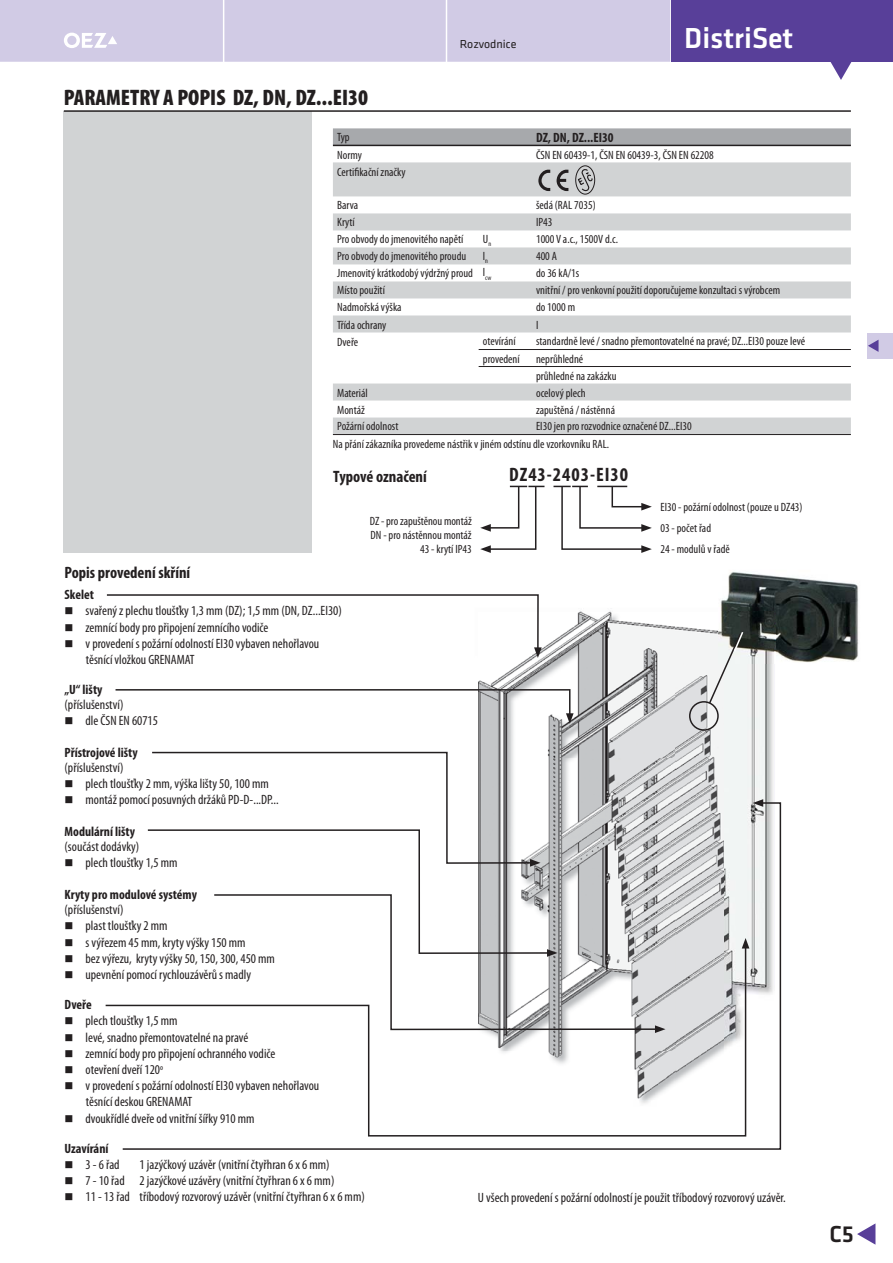
<style>
.page{position:relative;width:893px;height:1263px;background:#fff}
.page>*{position:absolute;margin:0;border:0;box-sizing:border-box;transform-origin:0 0}
.t1{font:500 30px "Klavika";color:#fff}
.t2{font:500 24px "Klavika";color:#231f20}
.t3{font:900 condensed 22.5px "Myriad Pro";color:#231f20}
.t4{font:700 condensed 19.5px "Myriad Pro";letter-spacing:.05em;color:#231f20}
.t5{font:700 condensed 16.5px "Myriad Pro";color:#231f20}
.t6{font:condensed 13.5px/16.2px "Myriad Pro";color:#231f20}
.t7{font:700 condensed 13.5px "Myriad Pro";color:#231f20}
.t8{font:condensed 12px/14.4px "Myriad Pro";color:#231f20}
.t9{font:12px "Klavika";color:#231f20}
</style>
<div class="page">
<div style="left:64px;top:111px;width:248px;height:442px;background:#d1d3d4"></div>
<div style="left:671px;top:0;width:221px;height:62px;background:#583f99"></div>
<svg style="left:830px;top:62px;width:21px;height:18px"></svg>
<svg style="left:857px;top:1223px;width:18px;height:22px"></svg>
<div style="left:0;top:0;width:670px;height:62px;background:#d1cbe5"></div>
<div style="left:867px;top:333px;width:25px;height:26px;background:#d1cbe5"></div>
<svg style="left:868px;top:340px;width:10px;height:12px"></svg>
<hr style="left:64px;top:110px;width:786px;height:2px;background:#231f20">
<svg style="left:333px;top:128px;width:517px;height:17px;background:#a6a8ab"></svg>
<svg style="left:333px;top:162px;width:517px;height:272px"></svg>
<hr style="left:478px;top:349px;width:372px;height:1px;background:#231f20">
<hr style="left:478px;top:366px;width:372px;height:1px;background:#231f20">
<hr style="left:333px;top:145px;width:517px;height:1px;background:#231f20">
<hr style="left:333px;top:434px;width:517px;height:1px;background:#231f20">
<div style="left:575px;top:165px;width:20px;height:30px;border:1px solid #231f20;border-radius:50%"></div>
<svg style="left:577px;top:168px;width:15px;height:24px"></svg>
<svg style="left:538px;top:170px;width:30px;height:21px"></svg>
<svg style="left:480px;top:485px;width:64px;height:68px"></svg>
<svg style="left:553px;top:485px;width:98px;height:68px"></svg>
<hr style="left:597px;top:486px;width:30px;height:1px;background:#231f20">
<img style="left:478px;top:612px;width:246px;height:190px">
<img style="left:724px;top:663px;width:50px;height:139px">
<svg style="left:106px;top:594px;width:435px;height:64px"></svg>
<svg style="left:152px;top:751px;width:388px;height:51px"></svg>
<svg style="left:115px;top:688px;width:458px;height:36px"></svg>
<svg style="left:121px;top:802px;width:660px;height:348px"></svg>
<svg style="left:752px;top:799px;width:11px;height:8px"></svg>
<div style="left:689px;top:701px;width:29px;height:30px;border:2px solid #231f20;border-radius:50%"></div>
<img style="left:721px;top:572px;width:138px;height:90px">
<img style="left:774px;top:612px;width:1px;height:50px">
<img style="left:718px;top:608px;width:56px;height:55px">
<svg style="left:707px;top:630px;width:37px;height:75px"></svg>
<p class="t9" style="left:460px;top:36px;width:58px">Rozvodnice</p>
<h1 class="t1" style="left:684px;top:20px;width:111px">DistriSet</h1>
<h3 class="t3" style="left:64px;top:84px;width:306px">PARAMETRY A POPIS DZ, DN, DZ...EI30</h3>
<p class="t8" style="left:337px;top:131px;width:14px">Typ</p>
<p class="t7" style="left:536px;top:129px;width:79px">DZ, DN, DZ...EI30</p>
<p class="t8" style="left:337px;top:148px;width:26px">Normy</p>
<p class="t8" style="left:536px;top:148px;width:179px">ČSN EN 60439-1, ČSN EN 60439-3, ČSN EN 62208</p>
<p class="t8" style="left:337px;top:165px;width:70px">Certifikační značky</p>
<p class="t8" style="left:337px;top:199px;width:23px">Barva</p>
<p class="t8" style="left:536px;top:199px;width:61px">šedá (RAL 7035)</p>
<p class="t8" style="left:337px;top:216px;width:19px">Krytí</p>
<p class="t8" style="left:536px;top:216px;width:18px">IP43</p>
<p class="t8" style="left:337px;top:233px;width:128px">Pro obvody do jmenovitého napětí</p>
<p class="t8" style="left:483px;top:233px;width:10px">U<sub>n</sub></p>
<p class="t8" style="left:536px;top:233px;width:83px">1000 V a.c., 1500V d.c.</p>
<p class="t8" style="left:337px;top:250px;width:130px">Pro obvody do jmenovitého proudu</p>
<p class="t8" style="left:483px;top:250px;width:7px">I<sub>n</sub></p>
<p class="t8" style="left:536px;top:250px;width:22px">400 A</p>
<p class="t8" style="left:337px;top:267px;width:156px">Jmenovitý krátkodobý výdržný proud I<sub>cw</sub></p>
<p class="t8" style="left:536px;top:267px;width:45px">do 36 kA/1s</p>
<p class="t8" style="left:337px;top:284px;width:49px">Místo použití</p>
<p class="t8" style="left:536px;top:284px;width:245px">vnitřní / pro venkovní použití doporučujeme konzultaci s výrobcem</p>
<p class="t8" style="left:337px;top:301px;width:66px">Nadmořská výška</p>
<p class="t8" style="left:536px;top:301px;width:41px">do 1000 m</p>
<p class="t8" style="left:337px;top:318px;width:51px">Třída ochrany</p>
<p class="t8" style="left:536px;top:318px;width:4px">I</p>
<p class="t8" style="left:337px;top:335px;width:22px">Dveře</p>
<p class="t8" style="left:483px;top:335px;width:34px">otevírání</p>
<p class="t8" style="left:536px;top:335px;width:270px">standardně levé / snadno přemontovatelné na pravé; DZ...EI30 pouze levé</p>
<p class="t8" style="left:483px;top:352px;width:38px">provedení</p>
<p class="t8" style="left:536px;top:351px;width:82px;line-height:17.2px">neprůhledné průhledné na zakázku</p>
<p class="t8" style="left:337px;top:386px;width:32px">Materiál</p>
<p class="t8" style="left:536px;top:386px;width:51px">ocelový plech</p>
<p class="t8" style="left:337px;top:403px;width:29px">Montáž</p>
<p class="t8" style="left:536px;top:403px;width:80px">zapuštěná / nástěnná</p>
<p class="t8" style="left:337px;top:420px;width:63px">Požární odolnost</p>
<p class="t8" style="left:333px;top:418px;width:360px;line-height:17.4px;text-indent:203px">EI30 jen pro rozvodnice označené DZ...EI30<br>Na přání zákazníka provedeme nástřik v jiném odstínu dle vzorkovníku RAL.</p>
<p class="t5" style="left:333px;top:467px;width:95px">Typové označení</p>
<h3 class="t4" style="left:509px;top:463px;width:120px">DZ43-2403-EI30</h3>
<p class="t8" style="left:370px;top:514px;width:103px;text-align:right">DZ - pro zapuštěnou montáž<br>DN - pro nástěnnou montáž<br>43 - krytí IP43</p>
<p class="t8" style="left:660px;top:500px;width:144px">EI30 - požární odolnost (pouze u DZ43)</p>
<p class="t8" style="left:660px;top:521px;width:52px">03 - počet řad</p>
<p class="t8" style="left:660px;top:543px;width:71px">24 - modulů v řadě</p>
<p class="t5" style="left:65px;top:563px;width:127px">Popis provedení skříní</p>
<p class="t7" style="left:65px;top:587px;width:31px">Skelet</p>
<p class="t6" style="left:86px;top:604px;width:258px">svařený z plechu tloušťky 1,3 mm (DZ); 1,5 mm (DN, DZ...EI30) zemnící body pro připojení zemnícího vodiče<br>v provedení s požární odolností EI30 vybaven nehořlavou těsnící vložkou GRENAMAT</p>
<p class="t7" style="left:65px;top:681px;width:39px">„U“ lišty</p>
<p class="t6" style="left:86px;top:697px;width:74px;text-indent:-21px">(příslušenství)<br>dle ČSN EN 60715</p>
<p class="t7" style="left:65px;top:745px;width:75px">Přístrojové lišty</p>
<p class="t6" style="left:86px;top:760px;width:194px;text-indent:-21px">(příslušenství)<br>plech tloušťky 2 mm, výška lišty 50, 100 mm montáž pomocí posuvných držáků PD-D-...DP...</p>
<p class="t7" style="left:65px;top:823px;width:72px">Modulární lišty</p>
<p class="t6" style="left:86px;top:839px;width:94px;text-indent:-21px">(součást dodávky)<br>plech tloušťky 1,5 mm</p>
<p class="t7" style="left:65px;top:887px;width:134px">Kryty pro modulové systémy</p>
<p class="t6" style="left:86px;top:902px;width:191px;text-indent:-21px">(příslušenství)<br>plast tloušťky 2 mm<br>s výřezem 45 mm, kryty výšky 150 mm<br>bez výřezu, kryty výšky 50, 150, 300, 450 mm upevnění pomocí rychlouzávěrů s madly</p>
<p class="t7" style="left:65px;top:997px;width:29px">Dveře</p>
<p class="t6" style="left:86px;top:1014px;width:235px">plech tloušťky 1,5 mm<br>levé, snadno přemontovatelné na pravé<br>zemnící body pro připojení ochranného vodiče<br>otevření dveří 120<sup>o<br></sup>v provedení s požární odolností EI30 vybaven nehořlavou těsnící deskou GRENAMAT<br>dvoukřídlé dveře od vnitřní šířky 910 mm</p>
<p class="t7" style="left:65px;top:1140px;width:45px">Uzavírání</p>
<p class="t6" style="left:86px;top:1157px;width:36px">3 - 6 řad</p>
<p class="t6" style="left:86px;top:1157px;width:281px;text-indent:54px">1 jazýčkový uzávěr (vnitřní čtyřhran 6 x 6 mm)<br>7 - 10 řad 2 jazýčkové uzávěry (vnitřní čtyřhran 6 x 6 mm)<br>11 - 13 řad tříbodový rozvorový uzávěr (vnitřní čtyřhran 6 x 6 mm)</p>
<p class="t6" style="left:478px;top:1190px;width:309px">U všech provedení s požární odolností je použit tříbodový rozvorový uzávěr.</p>
<h2 class="t2" style="left:829px;top:1219px;width:26px">C5</h2>
</div>
